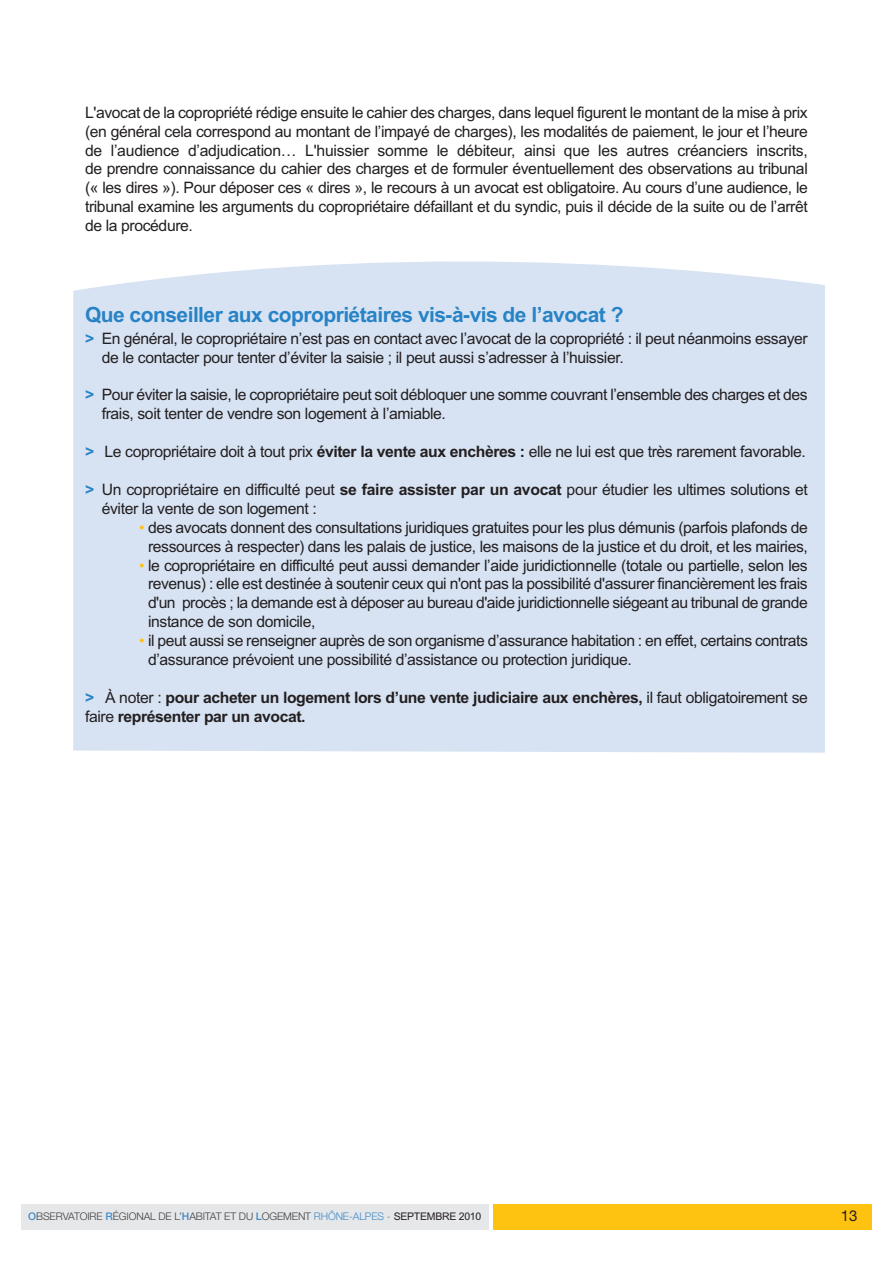
<style>
.page{position:relative;width:893px;height:1263px;background:#fff}
.page>*{position:absolute;margin:0;border:0;box-sizing:border-box;transform-origin:0 0}
.t1{font:700 21px "Arial";letter-spacing:-.025em;color:#2783c5}
.t2{font:15.75px/18.9px "Arial";letter-spacing:-.025em;color:#231f20}
.t3{font:700 15.75px/18.9px "Arial";letter-spacing:-.025em;color:#231f20}
.t4{font:15px "Helvetica Neue";color:#231f20}
.t5{font:300 10.5px "Helvetica Neue";letter-spacing:-.01em;color:#3e3e3f}
.s1{font-weight:700;color:#2783c5}
.s2{font-weight:700}
.s3{color:#fec210}
.s4{color:#2783c5}
.s5{font-weight:400}
.s6{font-weight:500;color:#408bca}
.s7{color:#408bca}
.s8{font-family:"Arial";font-weight:400;color:#231f20}
</style>
<div class="page">
<div style="left:73px;top:261px;width:752px;height:492px;background:#d7e3f3"></div>
<div style="left:493px;top:1204px;width:379px;height:25px;background:#fec210"></div>
<div style="left:21px;top:1204px;width:468px;height:25px;background:#e6e7e9"></div>
<p class="t2" style="left:85px;top:104px;width:724px;text-align:justify">L'avocat de la copropriété rédige ensuite le cahier des charges, dans lequel figurent le montant de la mise à prix (en général cela correspond au montant de l’impayé de charges), les modalités de paiement, le jour et l’heure de l’audience d’adjudication… L'huissier somme le débiteur, ainsi que les autres créanciers inscrits, de prendre connaissance du cahier des charges et de formuler éventuellement des observations au tribunal (« les dires »). Pour déposer ces « dires », le recours à un avocat est obligatoire. Au cours d’une audience, le tribunal examine les arguments du copropriétaire défaillant et du syndic, puis il décide de la suite ou de l’arrêt de la procédure.</p>
<h1 class="t1" style="left:85px;top:307px;width:540px">Que conseiller aux copropriétaires vis-à-vis de l’avocat ?</h1>
<p class="t2" style="left:102px;top:330px;width:708px;text-indent:-17px"><span class="s1">&gt;</span> En général, le copropriétaire n’est pas en contact avec l’avocat de la copropriété : il peut néanmoins essayer de le contacter pour tenter d’éviter la saisie ; il peut aussi s’adresser à l’huissier.</p>
<p class="t2" style="left:102px;top:387px;width:707px;text-indent:-17px"><span class="s1">&gt;</span> Pour éviter la saisie, le copropriétaire peut soit débloquer une somme couvrant l’ensemble des charges et des frais, soit tenter de vendre son logement à l’amiable.</p>
<p class="t2" style="left:85px;top:444px;width:722px"><span class="s1">&gt;</span> Le copropriétaire doit à tout prix <span class="s2">éviter la vente aux enchères :</span> elle ne lui est que très rarement favorable.</p>
<p class="t2" style="left:102px;top:481px;width:708px;text-indent:-17px"><span class="s1">&gt;</span> Un copropriétaire en difficulté peut <span class="s2">se faire assister par un avocat</span> pour étudier les ultimes solutions et éviter la vente de son logement :</p>
<p class="t2" style="left:139px;top:519px;width:670px;text-align:center"><span class="s3">•</span> des avocats donnent des consultations juridiques gratuites pour les plus démunis (parfois plafonds de ressources à respecter) dans les palais de justice, les maisons de la justice et du droit, et les mairies,</p>
<p class="t2" style="left:148px;top:557px;width:661px;text-align:justify;text-indent:-9px"><span class="s3">•</span> le copropriétaire en difficulté peut aussi demander l’aide juridictionnelle (totale ou partielle, selon les revenus) : elle est destinée à soutenir ceux qui n'ont pas la possibilité d'assurer financièrement les frais d'un procès ; la demande est à déposer au bureau d'aide juridictionnelle siégeant au tribunal de grande instance de son domicile,</p>
<p class="t2" style="left:148px;top:633px;width:661px;text-indent:-9px"><span class="s3">•</span> il peut aussi se renseigner auprès de son organisme d’assurance habitation : en effet, certains contrats d’assurance prévoient une possibilité d’assistance ou protection juridique.</p>
<p class="t3" style="left:85px;top:689px;width:724px"><span class="s4">&gt;</span> <span class="s5">À noter :</span> pour acheter un logement lors d’une vente judiciaire aux enchères, <span class="s5">il faut obligatoirement se faire</span> représenter par un avocat.</p>
<p class="t5" style="left:28px;top:1212px;width:455px"><span class="s6">O</span>BSERVATOIRE <span class="s6">R</span>ÉGIONAL DE L’<span class="s6">H</span>ABITAT ET DU <span class="s6">L</span>OGEMENT <span class="s7">RHÔNE-ALPES -</span> <span class="s8">SEPTEMBRE 2010</span></p>
<p class="t4" style="left:841px;top:1210px;width:18px">13</p>
</div>
